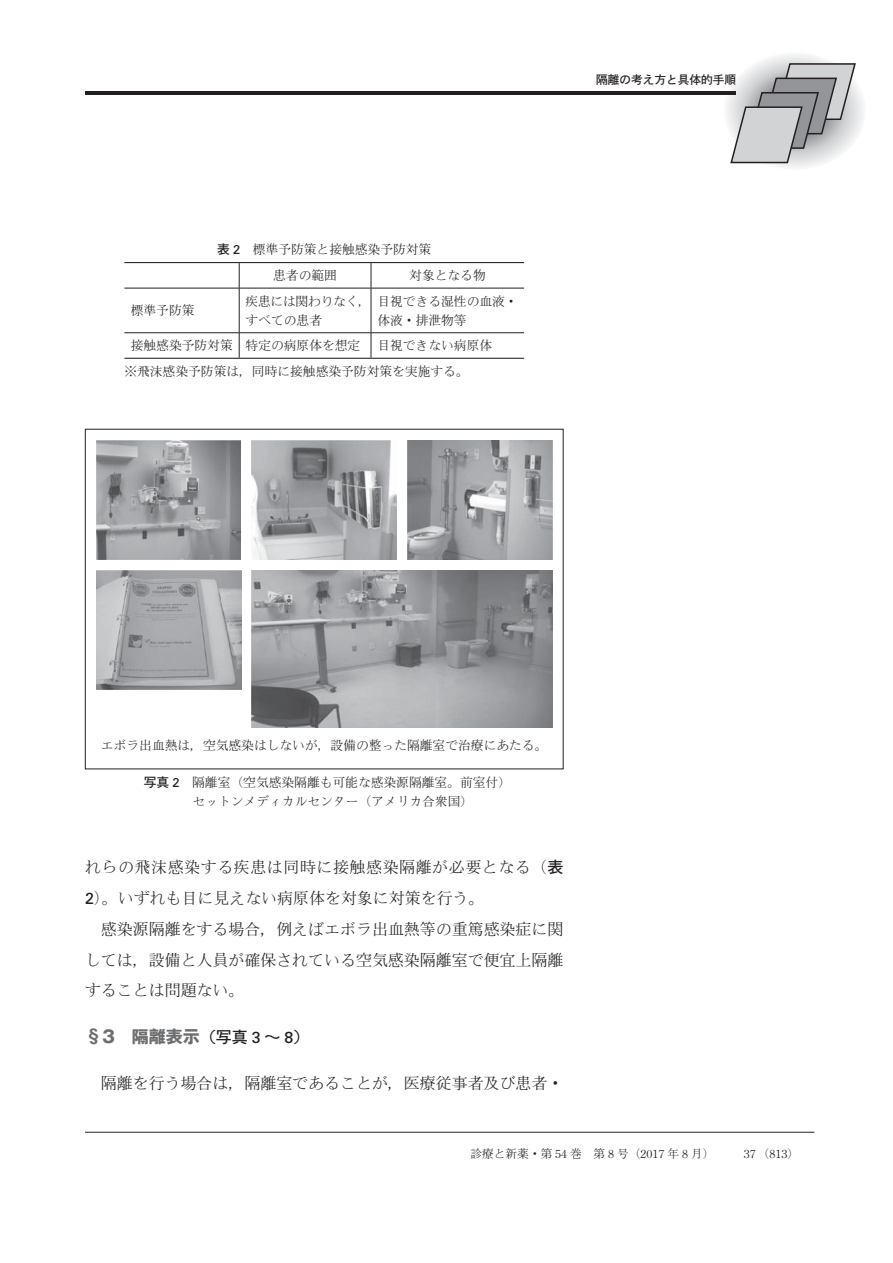
<style>
.page{position:relative;width:893px;height:1263px;background:#fff}
.page>*{position:absolute;margin:0;border:0;box-sizing:border-box;transform-origin:0 0}
.t1{font:16.95px "Gothic MB101 Pro Bold 90 msp RKSJ H";color:#6d6e70}
.t2{font:15.9px/30.8px "Iwa Min Pro Th 90 msp RKSJ H";color:#231f20;text-align:justify}
.t3{font:15.9px/30.8px "Iwa Min Pro Th 90 msp RKSJ H";letter-spacing:.035em;color:#231f20}
.t4{font:12.75px/19.2px "Iwa Min Pro Th 90 msp RKSJ H";color:#231f20}
.t5{font:12.75px/19.2px "Iwa Min Pro Th 90 msp RKSJ H";letter-spacing:-.02em;color:#231f20}
.t6{font:11.7px "Iwa Min Pro Th 90 msp RKSJ H";color:#231f20}
.t7{font:11.7px "Iwa O Go Pro Db 90 msp RKSJ H";color:#231f20}
.s1{font-family:"Iwa O Go Pro Db 90 msp RKSJ H"}
.s2{font-family:"Iwa O Go Pro Db 90 msp RKSJ H";font-size:15.9px;color:#231f20}
</style>
<div class="page">
<div style="left:723px;top:51px;width:143px;height:119px;background:#f4f5f5;border-radius:50%"></div>
<svg style="left:730px;top:62px;width:127px;height:102px"></svg>
<hr style="left:85px;top:1132px;width:729px;height:1px;background:#231f20">
<hr style="left:85px;top:91px;width:651px;height:4px;background:#231f20">
<div style="left:85px;top:429px;width:478px;height:340px;border:1px solid #231f20"></div>
<img style="left:252px;top:570px;width:300px;height:158px">
<img style="left:96px;top:440px;width:145px;height:119px">
<img style="left:252px;top:440px;width:144px;height:119px">
<img style="left:408px;top:440px;width:144px;height:119px">
<img style="left:97px;top:570px;width:144px;height:119px">
<svg style="left:239px;top:263px;width:1px;height:25px"></svg>
<svg style="left:371px;top:263px;width:1px;height:25px"></svg>
<hr style="left:124px;top:288px;width:247px;height:1px;background:#231f20">
<hr style="left:239px;top:288px;width:1px;height:44px;background:#231f20">
<hr style="left:371px;top:288px;width:153px;height:1px;background:#231f20">
<hr style="left:371px;top:288px;width:1px;height:44px;background:#231f20">
<hr style="left:124px;top:332px;width:247px;height:1px;background:#231f20">
<svg style="left:239px;top:333px;width:1px;height:25px"></svg>
<hr style="left:371px;top:332px;width:153px;height:1px;background:#231f20">
<svg style="left:371px;top:333px;width:1px;height:25px"></svg>
<hr style="left:124px;top:262px;width:400px;height:1px;background:#231f20">
<hr style="left:124px;top:358px;width:400px;height:1px;background:#231f20">
<p class="t4" style="left:273px;top:237px;width:160px;line-height:26.5px;text-indent:-56px"><span class="s1">表 2</span>　標準予防策と接触感染予防対策患者の範囲</p>
<p class="t4" style="left:409px;top:267px;width:78px">対象となる物</p>
<p class="t4" style="left:131px;top:303px;width:65px">標準予防策</p>
<p class="t5" style="left:246px;top:293px;width:127px">疾患には関わりなく，すべての患者</p>
<p class="t4" style="left:377px;top:293px;width:142px">目視できる湿性の血液・体液・排泄物等</p>
<p class="t4" style="left:131px;top:338px;width:231px">接触感染予防対策 特定の病原体を想定</p>
<p class="t4" style="left:124px;top:335px;width:369px;line-height:25.5px;text-indent:253px">目視できない病原体※飛沫感染予防策は，同時に接触感染予防対策を実施する。</p>
<p class="t7" style="left:596px;top:75px;width:142px">隔離の考え方と具体的手順</p>
<p class="t4" style="left:101px;top:737px;width:448px">エボラ出血熱は，空気感染はしないが，設備の整った隔離室で治療にあたる。</p>
<p class="t4" style="left:193px;top:774px;width:320px;text-indent:-49px"><span class="s1">写真 2</span>　隔離室（空気感染隔離も可能な感染源隔離室。前室付）セットンメディカルセンター（アメリカ合衆国）</p>
<p class="t3" style="left:85px;top:854px;width:480px">れらの飛沫感染する疾患は同時に接触感染隔離が必要となる（<span class="s1">表<br>2</span>）。いずれも目に見えない病原体を対象に対策を行う。</p>
<p class="t2" style="left:85px;top:915px;width:480px;text-indent:16px">感染源隔離をする場合，例えばエボラ出血熱等の重篤感染症に関しては，設備と人員が確保されている空気感染隔離室で便宜上隔離することは問題ない。</p>
<h1 class="t1" style="left:85px;top:1030px;width:226px">§3　隔離表示<span class="s2">（写真 3 ～ 8）</span></h1>
<p class="t2" style="left:101px;top:1070px;width:464px">隔離を行う場合は，隔離室であることが，医療従事者及び患者・</p>
<p class="t6" style="left:470px;top:1150px;width:245px">診療と新薬・第 54 巻　第 8 号（2017 年 8 月）</p>
<p class="t6" style="left:744px;top:1150px;width:57px">37（813）</p>
</div>
